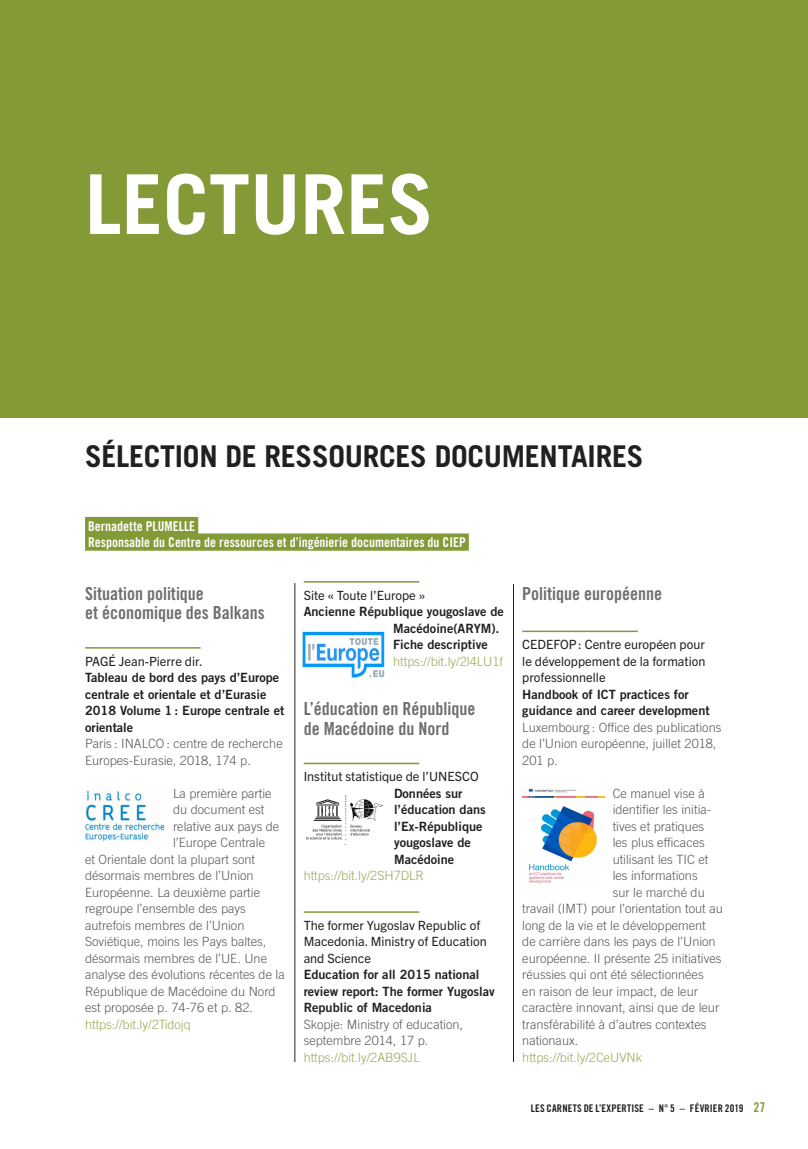
<style>
.page{position:relative;width:808px;height:1149px;background:#fff}
.page>*{position:absolute;margin:0;border:0;box-sizing:border-box;transform-origin:0 0}
.TitrePartie{font:700 82.5px "Trade Gothic";color:#fff}
.T2{font:700 30px "Trade Gothic";letter-spacing:-.01em;color:#231f20}
.Bib-1{font:18px/19.5px "Trade Gothic Bold Cond Twenty";color:#716f6e}
.Auteur_FiletCouleur{font:13.5px/16.5px "Trade Gothic Bold Cond Twenty";color:#fff}
.Biblio-TEXTE{font:300 12.75px "Trade Gothic";color:#57585a}
.titreBiblio{font:12.75px/16.5px "Trade Gothic Bold Two";color:#231f20}
.auteurBiblio{font:12.75px/16.5px "Trade Gothic Next LT Pro";color:#231f20}
.Biblio-EDITEUR{font:300 12.75px/16.5px "Trade Gothic";color:#57585a}
.Web{font:300 12.75px "Trade Gothic";color:#99aa56}
.t1{font:10.5px "Trade Gothic Bold Cond Twenty";letter-spacing:.015em;color:#231f20}
.s1{font-size:13.5px;color:#839a36}
</style>
<div class="page">
<div style="left:0;top:0;width:808px;height:418px;background:#839a36"></div>
<div style="left:85px;top:517px;width:113px;height:17px;background:#839a36"></div>
<div style="left:85px;top:533px;width:384px;height:17px;background:#839a36"></div>
<hr style="left:85px;top:647px;width:116px;height:1px;background:#839a36">
<hr style="left:304px;top:581px;width:115px;height:1px;background:#839a36">
<hr style="left:304px;top:762px;width:115px;height:2px;background:#839a36">
<hr style="left:304px;top:911px;width:115px;height:1px;background:#839a36">
<hr style="left:522px;top:630px;width:116px;height:2px;background:#839a36">
<hr style="left:295px;top:583px;width:1px;height:478px;background:#231f20">
<hr style="left:513px;top:584px;width:1px;height:477px;background:#231f20">
<img style="left:85px;top:790px;width:80px;height:51px">
<img style="left:303px;top:631px;width:82px;height:47px">
<img style="left:306px;top:795px;width:76px;height:45px">
<img style="left:522px;top:789px;width:82px;height:95px">
<p class="TitrePartie" style="left:85px;top:154px;width:350px">LECTURES</p>
<p class="T2" style="left:85px;top:438px;width:560px">SÉLECTION DE RESSOURCES DOCUMENTAIRES</p>
<p class="Auteur_FiletCouleur" style="left:88px;top:517px;width:379px">Bernadette PLUMELLE<br>Responsable du Centre de ressources et d’ingénierie documentaires du CIEP</p>
<p class="Bib-1" style="left:85px;top:583px;width:181px">Situation politique<br>et économique des Balkans</p>
<p class="auteurBiblio" style="left:85px;top:651px;width:119px">PAGÉ Jean-Pierre dir.</p>
<p class="titreBiblio" style="left:85px;top:669px;width:201px">Tableau de bord des pays d’Europe centrale et orientale et d’Eurasie<br>2018 Volume 1 : Europe centrale et orientale</p>
<p class="Biblio-EDITEUR" style="left:85px;top:735px;width:199px">Paris : INALCO : centre de recherche<br>Europes-Eurasie, 2018, 174 p.</p>
<p class="Biblio-TEXTE" style="left:173px;top:785px;width:100px">La première partie</p>
<p class="Biblio-TEXTE" style="left:173px;top:801px;width:93px">du document est</p>
<p class="Biblio-TEXTE" style="left:173px;top:818px;width:108px">relative aux pays de</p>
<p class="Biblio-TEXTE" style="left:173px;top:834px;width:94px">l’Europe Centrale</p>
<p class="Biblio-TEXTE" style="left:85px;top:851px;width:172px">et Orientale dont la plupart sont</p>
<p class="Biblio-TEXTE" style="left:85px;top:867px;width:170px">désormais membres de l’Union</p>
<p class="Biblio-TEXTE" style="left:85px;top:884px;width:176px">Européenne. La deuxième partie</p>
<p class="Biblio-TEXTE" style="left:85px;top:900px;width:162px">regroupe l’ensemble des pays</p>
<p class="Biblio-TEXTE" style="left:85px;top:917px;width:161px">autrefois membres de l’Union</p>
<p class="Biblio-TEXTE" style="left:85px;top:933px;width:183px">Soviétique, moins les Pays baltes,</p>
<p class="Biblio-TEXTE" style="left:85px;top:950px;width:184px">désormais membres de l’UE. Une</p>
<p class="Biblio-TEXTE" style="left:85px;top:966px;width:201px">analyse des évolutions récentes de la</p>
<p class="Biblio-TEXTE" style="left:85px;top:983px;width:192px">République de Macédoine du Nord</p>
<p class="Biblio-TEXTE" style="left:85px;top:999px;width:169px">est proposée p. 74-76 et p. 82.</p>
<p class="Web" style="left:85px;top:1016px;width:107px">https://bit.ly/2Tidojq</p>
<p class="auteurBiblio" style="left:304px;top:585px;width:123px">Site « Toute l’Europe »</p>
<p class="titreBiblio" style="left:393px;top:603px;width:112px;text-indent:-89px">Ancienne République yougoslave de<br>Macédoine(ARYM).</p>
<p class="titreBiblio" style="left:393px;top:636px;width:96px">Fiche descriptive</p>
<p class="Web" style="left:393px;top:653px;width:111px">https://bit.ly/2l4LU1f</p>
<p class="Bib-1" style="left:304px;top:698px;width:173px">L’éducation en République de Macédoine du Nord</p>
<p class="auteurBiblio" style="left:304px;top:767px;width:176px">Institut statistique de l’UNESCO</p>
<p class="titreBiblio" style="left:394px;top:784px;width:93px">Données sur l’éducation dans l’Ex-République yougoslave de<br>Macédoine</p>
<p class="Web" style="left:304px;top:867px;width:122px">https://bit.ly/2SH7DLR</p>
<p class="auteurBiblio" style="left:304px;top:915px;width:185px">The former Yugoslav Republic of<br>Macedonia. Ministry of Education and Science</p>
<p class="titreBiblio" style="left:304px;top:966px;width:193px">Education for all 2015 national review report: The former Yugoslav<br>Republic of Macedonia</p>
<p class="Biblio-EDITEUR" style="left:304px;top:1015px;width:161px">Skopje: Ministry of education, septembre 2014, 17 p.</p>
<p class="Web" style="left:304px;top:1049px;width:118px">https://bit.ly/2AB9SJL</p>
<p class="Bib-1" style="left:522px;top:583px;width:141px">Politique européenne</p>
<p class="auteurBiblio" style="left:522px;top:635px;width:185px;text-align:justify">CEDEFOP: Centre européen pour le développement de la formation professionnelle</p>
<p class="titreBiblio" style="left:522px;top:685px;width:189px">Handbook of ICT practices for guidance and career development</p>
<p class="Biblio-EDITEUR" style="left:522px;top:718px;width:201px">Luxembourg : Office des publications de l’Union européenne, juillet 2018,<br>201 p.</p>
<p class="Biblio-TEXTE" style="left:613px;top:785px;width:94px">Ce manuel vise à</p>
<p class="Biblio-TEXTE" style="left:613px;top:801px;width:100px">identifier les initia-</p>
<p class="Biblio-TEXTE" style="left:613px;top:818px;width:93px">tives et pratiques</p>
<p class="Biblio-TEXTE" style="left:613px;top:834px;width:94px">les plus efficaces</p>
<p class="Biblio-TEXTE" style="left:613px;top:851px;width:97px">utilisant les TIC et</p>
<p class="Biblio-TEXTE" style="left:613px;top:867px;width:86px">les informations</p>
<p class="Biblio-TEXTE" style="left:613px;top:884px;width:94px">sur le marché du</p>
<p class="Biblio-TEXTE" style="left:522px;top:900px;width:202px">travail (IMT) pour l’orientation tout au</p>
<p class="Biblio-TEXTE" style="left:522px;top:917px;width:185px">long de la vie et le développement</p>
<p class="Biblio-TEXTE" style="left:522px;top:933px;width:195px">de carrière dans les pays de l’Union</p>
<p class="Biblio-TEXTE" style="left:522px;top:950px;width:201px">européenne. Il présente 25 initiatives</p>
<p class="Biblio-TEXTE" style="left:522px;top:966px;width:183px">réussies qui ont été sélectionnées</p>
<p class="Biblio-TEXTE" style="left:522px;top:983px;width:177px">en raison de leur impact, de leur</p>
<p class="Biblio-TEXTE" style="left:522px;top:999px;width:198px">caractère innovant, ainsi que de leur</p>
<p class="Biblio-TEXTE" style="left:522px;top:1016px;width:186px">transférabilité à d’autres contextes</p>
<p class="Biblio-TEXTE" style="left:522px;top:1032px;width:57px">nationaux.</p>
<p class="Web" style="left:522px;top:1049px;width:121px">https://bit.ly/2CeUVNk</p>
<p class="t1" style="left:531px;top:1100px;width:236px">LES CARNETS DE L’EXPERTISE – N° 5 – FÉVRIER 2019 <span class="s1">27</span></p>
</div>
